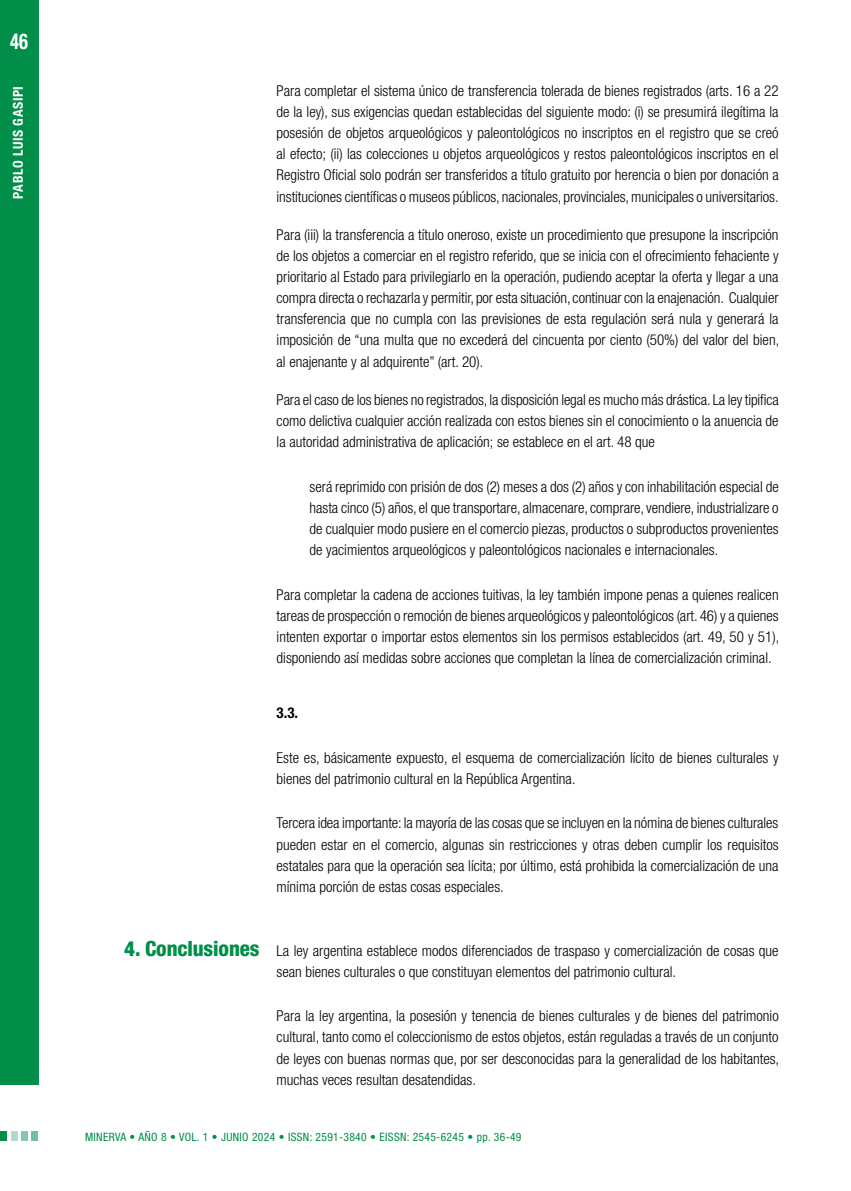
<style>
.page{position:relative;width:851px;height:1191px;background:#fff}
.page>*{position:absolute;margin:0;border:0;box-sizing:border-box;transform-origin:0 0}
.t1{font:700 condensed 21.75px "Helvetica Neue LT Std";color:#fff;scale:.85 1}
._00-SUBTI-1_MARGEN{font:800 condensed 21px "Helvetica Neue LT Std";letter-spacing:-.005em;color:#008e49}
._00-TEXTO_GENERAL{font:300 condensed 15px/21.1px "Helvetica Neue LT Std";color:#000;text-align:justify}
._00-CITA_INTERNA{font:300 condensed 15px/21.1px "Helvetica Neue LT Std";color:#000;text-align:justify}
._00-PRIMER_PARRAFO_L{font:300 condensed 15px/21.1px "Helvetica Neue LT Std";color:#000}
._000-subtitulo_2_ok{font:700 condensed 15px "Helvetica Neue LT Std";color:#000}
.t2{font:700 condensed 13.5px "Helvetica Neue LT Std";letter-spacing:.04em;color:#fff}
.t3{font:condensed 11.55px "Helvetica Neue LT Std";letter-spacing:.03em;color:#008e49}
</style>
<div class="page">
<div style="left:0;top:0;width:38px;height:1084px;background:#008e49"></div>
<div style="left:21px;top:1131px;width:7px;height:10px;background:#85c8a7"></div>
<div style="left:11px;top:1131px;width:7px;height:10px;background:#b0dbc6"></div>
<div style="left:0;top:1131px;width:7px;height:10px;background:#008e49"></div>
<div style="left:32px;top:1131px;width:6px;height:10px;background:#73c09b"></div>
<h1 class="t1" style="left:10px;top:28px;width:23px">46</h1>
<p class="t2" style="left:10px;top:198px;width:114px;rotate:-90deg">PABLO LUIS GASIPI</p>
<p class="_00-TEXTO_GENERAL" style="left:276px;top:80px;width:503px">Para completar el sistema único de transferencia tolerada de bienes registrados (arts. 16 a 22 de la ley), sus exigencias quedan establecidas del siguiente modo: (i) se presumirá ilegítima la posesión de objetos arqueológicos y paleontológicos no inscriptos en el registro que se creó al efecto; (ii) las colecciones u objetos arqueológicos y restos paleontológicos inscriptos en el Registro Oficial solo podrán ser transferidos a título gratuito por herencia o bien por donación a instituciones científicas o museos públicos, nacionales, provinciales, municipales o universitarios.</p>
<p class="_00-TEXTO_GENERAL" style="left:276px;top:224px;width:504px">Para (iii) la transferencia a título oneroso, existe un procedimiento que presupone la inscripción de los objetos a comerciar en el registro referido, que se inicia con el ofrecimiento fehaciente y prioritario al Estado para privilegiarlo en la operación, pudiendo aceptar la oferta y llegar a una compra directa o rechazarla y permitir, por esta situación, continuar con la enajenación. Cualquier transferencia que no cumpla con las previsiones de esta regulación será nula y generará la imposición de “una multa que no excederá del cincuenta por ciento (50%) del valor del bien, al enajenante y al adquirente” (art. 20).</p>
<p class="_00-TEXTO_GENERAL" style="left:276px;top:389px;width:504px">Para el caso de los bienes no registrados, la disposición legal es mucho más drástica. La ley tipifica como delictiva cualquier acción realizada con estos bienes sin el conocimiento o la anuencia de la autoridad administrativa de aplicación; se establece en el art. 48 que</p>
<p class="_00-CITA_INTERNA" style="left:309px;top:475px;width:470px">será reprimido con prisión de dos (2) meses a dos (2) años y con inhabilitación especial de hasta cinco (5) años, el que transportare, almacenare, comprare, vendiere, industrializare o de cualquier modo pusiere en el comercio piezas, productos o subproductos provenientes de yacimientos arqueológicos y paleontológicos nacionales e internacionales.</p>
<p class="_00-TEXTO_GENERAL" style="left:276px;top:583px;width:504px">Para completar la cadena de acciones tuitivas, la ley también impone penas a quienes realicen tareas de prospección o remoción de bienes arqueológicos y paleontológicos (art. 46) y a quienes intenten exportar o importar estos elementos sin los permisos establecidos (art. 49, 50 y 51), disponiendo así medidas sobre acciones que completan la línea de comercialización criminal.</p>
<p class="_000-subtitulo_2_ok" style="left:276px;top:703px;width:23px">3.3.</p>
<p class="_00-TEXTO_GENERAL" style="left:276px;top:746px;width:503px">Este es, básicamente expuesto, el esquema de comercialización lícito de bienes culturales y bienes del patrimonio cultural en la República Argentina.</p>
<p class="_00-TEXTO_GENERAL" style="left:276px;top:812px;width:503px">Tercera idea importante: la mayoría de las cosas que se incluyen en la nómina de bienes culturales pueden estar en el comercio, algunas sin restricciones y otras deben cumplir los requisitos estatales para que la operación sea lícita; por último, está prohibida la comercialización de una mínima porción de estas cosas especiales.</p>
<p class="_00-SUBTI-1_MARGEN" style="left:124px;top:935px;width:137px">4. Conclusiones</p>
<p class="_00-PRIMER_PARRAFO_L" style="left:276px;top:939px;width:503px">La ley argentina establece modos diferenciados de traspaso y comercialización de cosas que sean bienes culturales o que constituyan elementos del patrimonio cultural.</p>
<p class="_00-TEXTO_GENERAL" style="left:276px;top:1005px;width:504px">Para la ley argentina, la posesión y tenencia de bienes culturales y de bienes del patrimonio cultural, tanto como el coleccionismo de estos objetos, están reguladas a través de un conjunto de leyes con buenas normas que, por ser desconocidas para la generalidad de los habitantes, muchas veces resultan desatendidas.</p>
<p class="t3" style="left:85px;top:1130px;width:438px">MINERVA • AÑO 8 • VOL. 1 • JUNIO 2024 • ISSN: 2591-3840 • EISSN: 2545-6245 • pp. 36-49</p>
</div>
